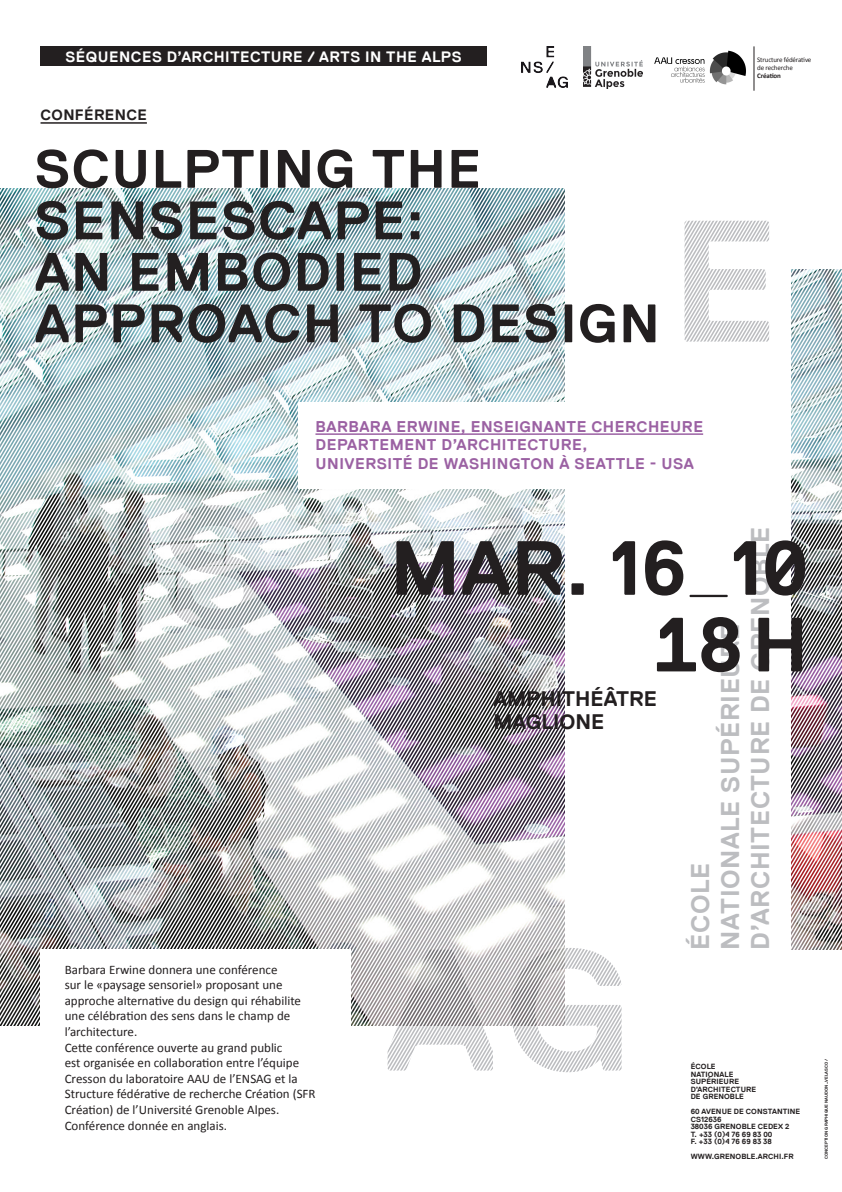
<style>
.page{position:relative;width:842px;height:1192px;background:#fff}
.page>*{position:absolute;margin:0;border:0;box-sizing:border-box;transform-origin:0 0}
.t1{font:700 76.6px/76.6px "Replica";letter-spacing:.01em;color:#231f20;text-align:right}
.t2{font:700 54px/51.5px "Replica";letter-spacing:.025em;color:#231f20}
.t3{font:700 25.65px "Replica";letter-spacing:.025em;color:#bcbdc0}
.t4{font:700 21px "Replica";color:#231f20}
.t5{font:700 15.5px "Replica";letter-spacing:.035em;color:#9b61a3}
.t6{font:700 15px "Replica";letter-spacing:.035em;color:#fff}
.t7{font:700 15px "Replica";letter-spacing:.025em;color:#231f20}
.t8{font:13px/15.6px "Calibri";color:#231f20}
.t9{font:700 7.5px "Replica";letter-spacing:.01em;color:#231f20}
.t10{font:7px "Calibri";letter-spacing:-.02em;color:#231f20}
.t11{font:700 7px "Calibri";letter-spacing:-.02em;color:#231f20}
.t12{font:700 4.25px "Replica";letter-spacing:.01em;color:#231f20}
</style>
<div class="page">
<img style="left:0;top:61px;width:842px;height:1012px">
<div style="left:40px;top:950px;width:311px;height:226px;background:#fff"></div>
<div style="left:40px;top:46px;width:447px;height:20px;background:#231f20"></div>
<hr style="left:41px;top:122px;width:106px;height:2px;background:#231f20">
<div style="left:298px;top:403px;width:460px;height:86px;background:#fff"></div>
<hr style="left:315px;top:433px;width:388px;height:2px;background:#9b61a3">
<img style="left:584px;top:46px;width:59px;height:43px">
<img style="left:649px;top:50px;width:100px;height:39px">
<img style="left:522px;top:46px;width:46px;height:42px">
<hr style="left:754px;top:46px;width:1px;height:45px;background:#231f20">
<p class="t6" style="left:66px;top:48px;width:397px">SÉQUENCES D’ARCHITECTURE / ARTS IN THE ALPS</p>
<p class="t7" style="left:41px;top:106px;width:108px">CONFÉRENCE</p>
<p class="t2" style="left:35px;top:144px;width:448px">SCULPTING THE<br>SENSESCAPE:</p>
<p class="t2" style="left:35px;top:247px;width:389px">AN EMBODIED</p>
<p class="t2" style="left:35px;top:298px;width:627px">APPROACH TO DESIGN</p>
<p class="t10" style="left:757px;top:55px;width:56px">Structure fédérative</p>
<p class="t10" style="left:757px;top:63px;width:37px">de recherche</p>
<p class="t11" style="left:757px;top:72px;width:25px">Création</p>
<p class="t5" style="left:315px;top:418px;width:389px">BARBARA ERWINE, ENSEIGNANTE CHERCHEURE</p>
<p class="t5" style="left:315px;top:436px;width:273px">DEPARTEMENT D’ARCHITECTURE,</p>
<p class="t5" style="left:315px;top:455px;width:380px">UNIVERSITÉ DE WASHINGTON À SEATTLE - USA</p>
<p class="t8" style="left:65px;top:961px;width:238px">Barbara Erwine donnera une conférence<br>sur le «paysage sensoriel» proposant une approche alternative du design qui réhabilite une célébration des sens dans le champ de l’architecture.</p>
<p class="t8" style="left:65px;top:1039px;width:252px">Cette conférence ouverte au grand public<br>est organisée en collaboration entre l’équipe Cresson du laboratoire AAU de l’ENSAG et la Structure fédérative de recherche Création (SFR Création) de l’Université Grenoble Alpes.</p>
<p class="t8" style="left:65px;top:1117px;width:164px">Conférence donnée en anglais.</p>
<p class="t3" style="left:746px;top:949px;width:424px;rotate:-90deg">D’ARCHITECTURE DE GRENOBLE</p>
<p class="t1" style="left:390px;top:530px;width:419px">MAR. 16_10<br>18H</p>
<p class="t4" style="left:493px;top:687px;width:165px">AMPHITHÉÂTRE</p>
<p class="t4" style="left:493px;top:710px;width:112px">MAGLIONE</p>
<p class="t3" style="left:716px;top:949px;width:327px;rotate:-90deg">NATIONALE SUPÉRIEURE</p>
<p class="t3" style="left:686px;top:949px;width:88px;rotate:-90deg">ÉCOLE</p>
<p class="t9" style="left:691px;top:1062px;width:26px">ÉCOLE</p>
<p class="t9" style="left:691px;top:1070px;width:44px">NATIONALE</p>
<p class="t9" style="left:691px;top:1077px;width:50px">SUPÉRIEURE</p>
<p class="t9" style="left:691px;top:1085px;width:67px">D’ARCHITECTURE</p>
<p class="t9" style="left:691px;top:1092px;width:55px">DE GRENOBLE</p>
<p class="t9" style="left:691px;top:1107px;width:111px">60 AVENUE DE CONSTANTINE</p>
<p class="t9" style="left:691px;top:1115px;width:32px">CS12636</p>
<p class="t9" style="left:691px;top:1122px;width:100px">38036 GRENOBLE CEDEX 2</p>
<p class="t9" style="left:691px;top:1130px;width:83px">T. +33 (0)4 76 69 83 00</p>
<p class="t9" style="left:691px;top:1137px;width:83px">F. +33 (0)4 76 69 83 38</p>
<p class="t9" style="left:691px;top:1152px;width:104px">WWW.GRENOBLE.ARCHI.FR</p>
<p class="t12" style="left:824px;top:1159px;width:102px;rotate:-90deg">CONCEPTION GRAPHIQUE NAUDON_VELASCO /</p>
</div>
